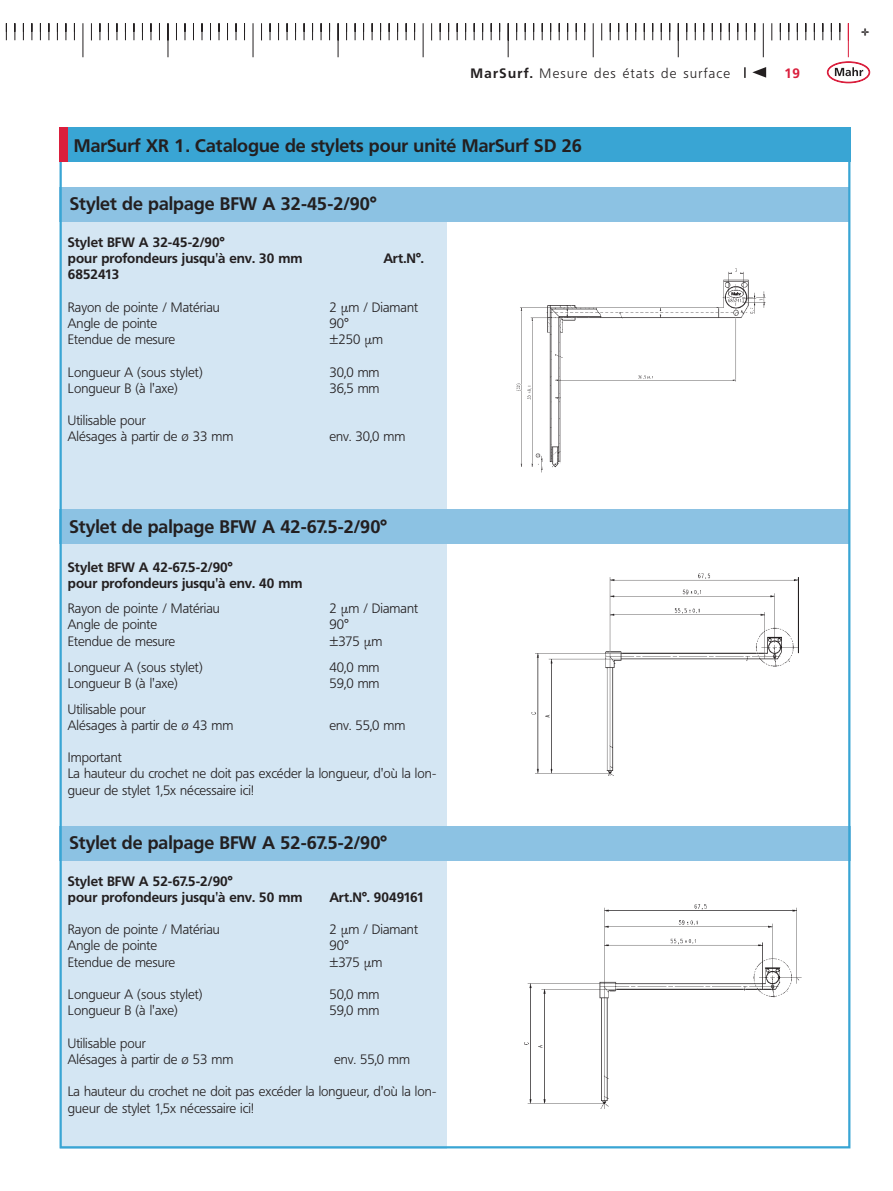
<style>
.page{position:relative;width:893px;height:1191px;background:#fff}
.page>*{position:absolute;margin:0;border:0;box-sizing:border-box;transform-origin:0 0}
.t1{font:700 18px "Frutiger BQ";color:#231f20}
.t2{font:18px "Digital ICG";color:#231f20}
.t3{font:300 13.5px/16.2px "Frutiger BQ";color:#231f20}
.t4{font:700 13.5px/16.2px "Frutiger BQ";color:#231f20}
.t5{font:300 13.5px "Frutiger BQ";letter-spacing:.1em;color:#231f20}
.t6{font:700 13.5px "Frutiger BQ";color:#da1f3d}
.s1{font-weight:700}
</style>
<div class="page">
<div style="left:60px;top:187px;width:386px;height:961px;background:#d4e6f3"></div>
<div style="left:60px;top:826px;width:791px;height:34px;background:#8cc2e3"></div>
<div style="left:60px;top:187px;width:790px;height:34px;background:#8cc2e3"></div>
<div style="left:60px;top:509px;width:790px;height:34px;background:#8cc2e3"></div>
<img style="left:524px;top:904px;width:278px;height:204px">
<img style="left:516px;top:268px;width:250px;height:205px">
<img style="left:531px;top:573px;width:268px;height:203px">
<div style="left:60px;top:128px;width:790px;height:34px;background:#39a5d4"></div>
<svg style="left:5px;top:23px;width:865px;height:60px"></svg>
<div style="left:60px;top:128px;width:8px;height:34px;background:#da1f3d"></div>
<p class="t5" style="left:470px;top:65px;width:261px"><span class="s1">MarSurf.</span> Mesure des états de surface</p>
<p class="t6" style="left:784px;top:65px;width:17px">19</p>
<h1 class="t1" style="left:74px;top:135px;width:510px">MarSurf XR 1. Catalogue de stylets pour unité MarSurf SD 26</h1>
<h1 class="t1" style="left:70px;top:193px;width:308px">Stylet de palpage BFW A 32-45-2/90°</h1>
<p class="t4" style="left:68px;top:234px;width:236px">Stylet BFW A 32-45-2/90°<br>pour profondeurs jusqu'à env. 30 mm</p>
<p class="t4" style="left:383px;top:250px;width:42px">Art.N°.</p>
<p class="t4" style="left:68px;top:266px;width:53px">6852413</p>
<p class="t3" style="left:68px;top:299px;width:153px">Rayon de pointe / Matériau</p>
<p class="t3" style="left:329px;top:299px;width:90px">2 µm / Diamant</p>
<p class="t3" style="left:68px;top:315px;width:91px">Angle de pointe</p>
<p class="t3" style="left:329px;top:315px;width:21px">90°</p>
<p class="t3" style="left:68px;top:331px;width:109px">Etendue de mesure</p>
<p class="t3" style="left:329px;top:331px;width:55px">±250 µm</p>
<p class="t3" style="left:68px;top:364px;width:136px">Longueur A (sous stylet)</p>
<p class="t3" style="left:329px;top:364px;width:52px">30,0 mm</p>
<p class="t3" style="left:68px;top:380px;width:111px">Longueur B (à l'axe)</p>
<p class="t3" style="left:329px;top:380px;width:52px">36,5 mm</p>
<p class="t3" style="left:68px;top:412px;width:167px">Utilisable pour<br>Alésages à partir de ø 33 mm</p>
<p class="t3" style="left:329px;top:429px;width:78px">env. 30,0 mm</p>
<h1 class="t1" style="left:70px;top:516px;width:319px">Stylet de palpage BFW A 42-67.5-2/90°</h1>
<p class="t4" style="left:68px;top:559px;width:236px">Stylet BFW A 42-67.5-2/90°<br>pour profondeurs jusqu'à env. 40 mm</p>
<p class="t3" style="left:68px;top:600px;width:153px">Rayon de pointe / Matériau</p>
<p class="t3" style="left:329px;top:600px;width:90px">2 µm / Diamant</p>
<p class="t3" style="left:68px;top:617px;width:91px">Angle de pointe</p>
<p class="t3" style="left:329px;top:617px;width:21px">90°</p>
<p class="t3" style="left:68px;top:633px;width:109px">Etendue de mesure</p>
<p class="t3" style="left:329px;top:633px;width:54px">±375 µm</p>
<p class="t3" style="left:68px;top:659px;width:136px">Longueur A (sous stylet)</p>
<p class="t3" style="left:329px;top:659px;width:52px">40,0 mm</p>
<p class="t3" style="left:68px;top:676px;width:111px">Longueur B (à l'axe)</p>
<p class="t3" style="left:329px;top:676px;width:52px">59,0 mm</p>
<p class="t3" style="left:68px;top:701px;width:167px">Utilisable pour<br>Alésages à partir de ø 43 mm</p>
<p class="t3" style="left:329px;top:717px;width:78px">env. 55,0 mm</p>
<p class="t3" style="left:68px;top:749px;width:370px">Important<br>La hauteur du crochet ne doit pas excéder la longueur, d'où la lon&shy;gueur de stylet 1,5x nécessaire ici!</p>
<h1 class="t1" style="left:70px;top:832px;width:319px">Stylet de palpage BFW A 52-67.5-2/90°</h1>
<p class="t4" style="left:68px;top:873px;width:236px">Stylet BFW A 52-67.5-2/90°<br>pour profondeurs jusqu'à env. 50 mm</p>
<p class="t4" style="left:329px;top:889px;width:97px">Art.N°. 9049161</p>
<p class="t3" style="left:68px;top:921px;width:153px">Rayon de pointe / Matériau</p>
<p class="t3" style="left:329px;top:921px;width:90px">2 µm / Diamant</p>
<p class="t3" style="left:68px;top:937px;width:91px">Angle de pointe</p>
<p class="t3" style="left:329px;top:937px;width:21px">90°</p>
<p class="t3" style="left:68px;top:954px;width:109px">Etendue de mesure</p>
<p class="t3" style="left:329px;top:954px;width:54px">±375 µm</p>
<p class="t3" style="left:68px;top:986px;width:136px">Longueur A (sous stylet)</p>
<p class="t3" style="left:329px;top:986px;width:52px">50,0 mm</p>
<p class="t3" style="left:68px;top:1002px;width:111px">Longueur B (à l'axe)</p>
<p class="t3" style="left:329px;top:1002px;width:52px">59,0 mm</p>
<p class="t3" style="left:68px;top:1035px;width:167px">Utilisable pour<br>Alésages à partir de ø 53 mm</p>
<p class="t3" style="left:334px;top:1051px;width:78px">env. 55,0 mm</p>
<p class="t3" style="left:68px;top:1083px;width:370px">La hauteur du crochet ne doit pas excéder la longueur, d'où la lon&shy;gueur de stylet 1,5x nécessaire ici!</p>
<h1 class="t2" style="left:860px;top:19px;width:11px">+</h1>
</div>
